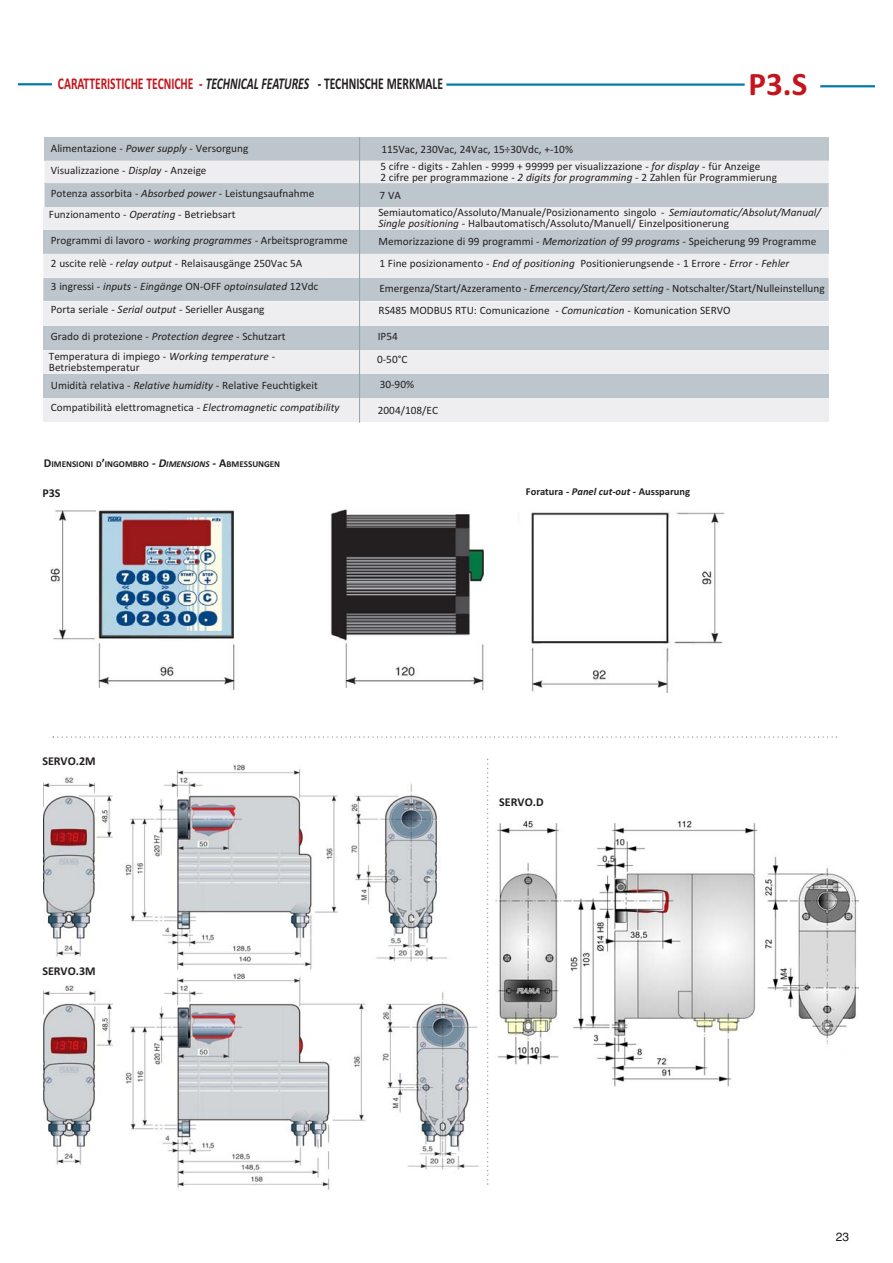
<style>
.page{position:relative;width:893px;height:1263px;background:#fff}
.page>*{position:absolute;margin:0;border:0;box-sizing:border-box;transform-origin:0 0}
.t1{font:700 33px "Calibri";color:#c4151c}
.t2{font:700 16.5px "Calibri";color:#c4151c;scale:.7 1}
.t3{font:700 12px "Calibri";color:#231f20}
.t4{font:12px "Helvetica";color:#231f20}
.t5{font:11.25px/10.5px "Calibri";color:#231f20}
.t6{font:italic 11.25px "Calibri";color:#231f20}
.t7{font:700 10.5px "Calibri";color:#231f20}
.t8{font:700 9px "Calibri";color:#231f20}
.s1{font-style:italic;color:#231f20}
.s2{color:#231f20}
.s3{font-style:italic}
.s4{font-style:normal}
.s5{font-size:12px}
.s6{font-style:italic;font-size:12px}
</style>
<div class="page">
<hr style="left:18px;top:83px;width:71px;height:2px;background:#007caa">
<img style="left:50px;top:509px;width:675px;height:184px">
<hr style="left:820px;top:85px;width:54px;height:2px;background:#007caa">
<div style="left:53px;top:77px;width:390px;height:18px;background:#fff"></div>
<hr style="left:446px;top:83px;width:298px;height:3px;background:#007caa">
<div style="left:45px;top:137px;width:783px;height:24px;background:#bdc6cc"></div>
<svg style="left:45px;top:161px;width:783px;height:46px;background:#d5d9dd"></svg>
<hr style="left:45px;top:184px;width:783px;height:1px;background:#c5ccd2">
<div style="left:43px;top:230px;width:785px;height:24px;background:#bdc6cc"></div>
<div style="left:43px;top:208px;width:785px;height:22px;background:#eeeef0"></div>
<div style="left:43px;top:278px;width:785px;height:23px;background:#bdc6cc"></div>
<div style="left:43px;top:254px;width:785px;height:23px;background:#eeeef0"></div>
<div style="left:43px;top:326px;width:785px;height:24px;background:#bdc6cc"></div>
<div style="left:43px;top:302px;width:785px;height:24px;background:#eeeef0"></div>
<div style="left:43px;top:374px;width:785px;height:24px;background:#bdc6cc"></div>
<div style="left:43px;top:350px;width:785px;height:24px;background:#eeeef0"></div>
<div style="left:43px;top:398px;width:785px;height:24px;background:#eeeef0"></div>
<hr style="left:359px;top:137px;width:1px;height:286px;background:#93a5ae">
<img style="left:43px;top:765px;width:447px;height:425px">
<img style="left:496px;top:818px;width:362px;height:269px">
<svg style="left:487px;top:759px;width:1px;height:426px"></svg>
<svg style="left:53px;top:736px;width:784px;height:2px"></svg>
<h2 class="t2" style="left:58px;top:78px;width:551px">CARATTERISTICHE TECNICHE - <span class="s1">TECHNICAL FEATURES -</span> <span class="s2">TECHNISCHE MERKMALE</span></h2>
<h1 class="t1" style="left:748px;top:72px;width:60px">P3.S</h1>
<p class="t5" style="left:51px;top:143px;width:199px">Alimentazione <span class="s3">- Power supply</span> - Versorgung</p>
<p class="t5" style="left:381px;top:145px;width:193px">115Vac, 230Vac, 24Vac, 15÷30Vdc, +-10%</p>
<p class="t5" style="left:51px;top:189px;width:265px">Potenza assorbita - <span class="s3">Absorbed power</span> - Leistungsaufnahme</p>
<p class="t5" style="left:379px;top:191px;width:23px">7 VA</p>
<p class="t5" style="left:49px;top:210px;width:188px">Funzionamento - <span class="s3">Operating</span> - Betriebsart</p>
<p class="t5" style="left:378px;top:208px;width:444px">Semiautomatico/Assoluto/Manuale/Posizionamento singolo - <span class="s3">Semiautomatic/Absolut/Manual/<br>Single positioning -</span> Halbautomatisch/Assoluto/Manuell/ Einzelpositionerung</p>
<p class="t5" style="left:51px;top:236px;width:298px">Programmi di lavoro - <span class="s3">working programmes -</span> Arbeitsprogramme</p>
<p class="t5" style="left:378px;top:237px;width:439px">Memorizzazione di 99 programmi - <span class="s3">Memorization of 99 programs -</span> Speicherung 99 Programme</p>
<p class="t5" style="left:51px;top:259px;width:253px">2 uscite relè - <span class="s3">relay output</span> - Relaisausgänge 250Vac 5A</p>
<p class="t5" style="left:379px;top:259px;width:411px">1 Fine posizionamento - <span class="s3">End of positioning</span> Positionierungsende - 1 Errore - <span class="s3">Error - Fehler</span></p>
<p class="t6" style="left:51px;top:283px;width:269px"><span class="s4">3 ingressi -</span> inputs - Eingänge <span class="s4">ON-OFF</span> optoinsulated <span class="s4">12Vdc</span></p>
<p class="t5" style="left:379px;top:284px;width:447px">Emergenza/Start/Azzeramento - <span class="s3">Emercency/Start/Zero setting -</span> Notschalter/Start/Nulleinstellung</p>
<p class="t5" style="left:51px;top:305px;width:215px">Porta seriale - <span class="s3">Serial output</span> - Serieller Ausgang</p>
<p class="t5" style="left:378px;top:306px;width:353px">RS485 MODBUS RTU: Comunicazione - <span class="s3">Comunication</span> - Komunication SERVO</p>
<p class="t5" style="left:51px;top:332px;width:236px">Grado di protezione - <span class="s3">Protection degree</span> - Schutzart</p>
<p class="t5" style="left:378px;top:332px;width:22px">IP54</p>
<p class="t5" style="left:49px;top:352px;width:228px">Temperatura di impiego <span class="s3">- Working temperature</span> -<br>Betriebstemperatur</p>
<p class="t5" style="left:377px;top:355px;width:32px">0-50°C</p>
<p class="t5" style="left:51px;top:381px;width:268px">Umidità relativa - <span class="s3">Relative humidity</span> - Relative Feuchtigkeit</p>
<p class="t5" style="left:380px;top:380px;width:36px">30-90%</p>
<p class="t5" style="left:51px;top:403px;width:290px">Compatibilità elettromagnetica - <span class="s3">Electromagnetic compatibility</span></p>
<p class="t5" style="left:378px;top:406px;width:62px">2004/108/EC</p>
<p class="t5" style="left:51px;top:166px;width:157px">Visualizzazione - <span class="s3">Display</span> - Anzeige</p>
<p class="t5" style="left:380px;top:162px;width:398px">5 cifre - digits - Zahlen - 9999 + 99999 per visualizzazione - <span class="s3">for display</span> - für Anzeige<br>2 cifre per programmazione - <span class="s3">2 digits for programming -</span> 2 Zahlen für Programmierung</p>
<p class="t8" style="left:44px;top:461px;width:238px"><span class="s5">D</span>IMENSIONI D<span class="s5">’</span>INGOMBRO <span class="s6">- D</span><span class="s3">IMENSIONS</span> <span class="s6">-</span> <span class="s5">A</span>BMESSUNGEN</p>
<p class="t3" style="left:42px;top:489px;width:20px">P3S</p>
<p class="t7" style="left:526px;top:488px;width:166px">Foratura <span class="s3">- Panel cut-out -</span> Aussparung</p>
<p class="t3" style="left:42px;top:756px;width:55px">SERVO.2M</p>
<p class="t3" style="left:42px;top:966px;width:55px">SERVO.3M</p>
<p class="t3" style="left:499px;top:798px;width:46px">SERVO.D</p>
<p class="t4" style="left:835px;top:1232px;width:15px">23</p>
</div>
